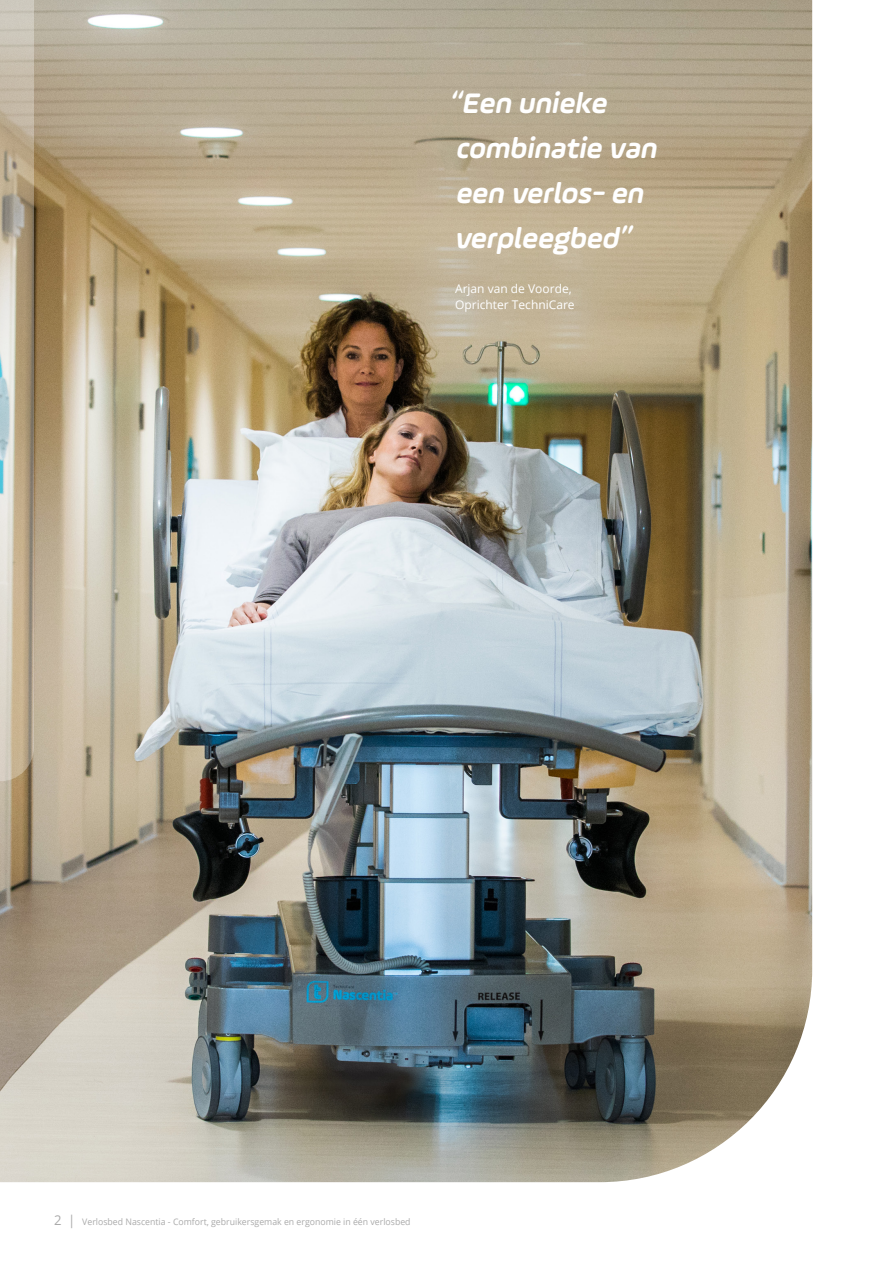
<style>
.page{position:relative;width:893px;height:1263px;background:#fff}
.page>*{position:absolute;margin:0;border:0;box-sizing:border-box;transform-origin:0 0}
.t1{font:italic 700 30px/45px "Ample Soft";color:#fff}
.t2{font:12px/16.5px "Open Sans";color:#fff}
.t3{font:9px "Open Sans";color:#aaa}
.s1{font-size:13.5px}
</style>
<div class="page">
<img style="left:0;top:0;width:812px;height:1182px">
<svg style="left:0;top:0;width:34px;height:781px;background:#c0b5a0"></svg>
<h1 class="t1" style="left:448px;top:80px;width:216px">“Een unieke combinatie van een verlos- en verpleegbed”</h1>
<h2 class="t2" style="left:455px;top:280px;width:121px">Arjan van de Voorde,<br>Oprichter TechniCare</h2>
<p class="t3" style="left:54px;top:1215px;width:358px"><span class="s1">2 |</span> Verlosbed Nascentia - Comfort, gebruikersgemak en ergonomie in één verlosbed</p>
</div>
